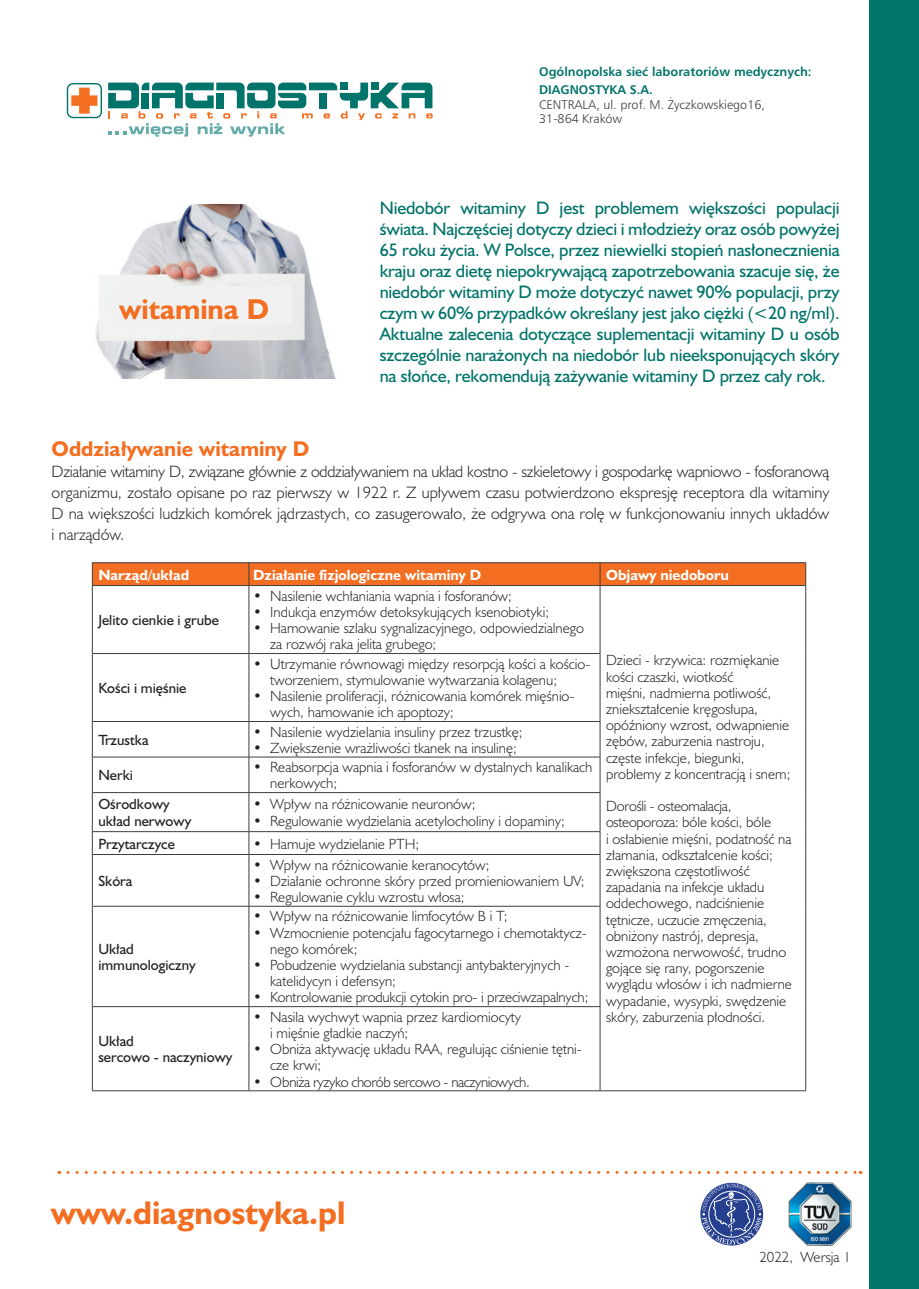
<style>
.page{position:relative;width:919px;height:1289px;background:#fff}
.page>*{position:absolute;margin:0;border:0;box-sizing:border-box;transform-origin:0 0}
.t1{font:700 30px "Humanst 521 PL";color:#f36e21}
.t2{font:700 26.25px "Humanst 521 PL";color:#f36e21}
.t3{font:700 19.5px "Humanst 521 PL";color:#f36e21}
.t4{font:16.5px/21px "Humanst 521 PL";letter-spacing:-.01em;color:#00736a;text-align:justify}
.t5{font:300 15px/21px "Humanst 521 Lt PL";color:#231f20;text-align:justify}
.t6{font:300 13.5px/16.2px "Humanst 521 Lt PL";color:#231f20}
.t7{font:13.5px/16.2px "Humanst 521 PL";color:#231f20}
.t8{font:700 13.5px "Humanst 521 PL";color:#fff}
.t9{font:300 13.5px "Humanst 521 Lt PL";letter-spacing:-.03em;color:#231f20}
.t10{font:700 12px/18px "Humnst 777 PL";color:#00736a}
.t11{font:12px/14.4px "Humnst 777 Lt PL";color:#3e3e3f}
</style>
<div class="page">
<svg style="left:108px;top:82px;width:324px;height:55px"></svg>
<svg style="left:67px;top:83px;width:35px;height:35px"></svg>
<div style="left:869px;top:0;width:49px;height:1288px;background:#00736a"></div>
<div style="left:698px;top:1180px;width:67px;height:67px;border:2px solid #fff;border-radius:50%"></div>
<svg style="left:701px;top:1183px;width:60px;height:61px"></svg>
<img style="left:788px;top:1182px;width:63px;height:64px">
<svg style="left:68px;top:1170px;width:793px;height:3px"></svg>
<svg style="left:92px;top:562px;width:714px;height:23px;background:#ea6c23"></svg>
<hr style="left:92px;top:585px;width:157px;height:1px;background:#3e3e3f">
<hr style="left:92px;top:585px;width:1px;height:68px;background:#3e3e3f">
<hr style="left:249px;top:585px;width:351px;height:1px;background:#3e3e3f">
<hr style="left:249px;top:585px;width:1px;height:68px;background:#3e3e3f">
<hr style="left:600px;top:585px;width:205px;height:1px;background:#3e3e3f">
<hr style="left:599px;top:585px;width:1px;height:68px;background:#3e3e3f">
<hr style="left:805px;top:585px;width:1px;height:68px;background:#3e3e3f">
<hr style="left:92px;top:653px;width:157px;height:1px;background:#3e3e3f">
<hr style="left:92px;top:653px;width:1px;height:68px;background:#3e3e3f">
<hr style="left:249px;top:653px;width:351px;height:1px;background:#3e3e3f">
<hr style="left:249px;top:653px;width:1px;height:68px;background:#3e3e3f">
<hr style="left:599px;top:653px;width:1px;height:68px;background:#3e3e3f">
<hr style="left:805px;top:653px;width:1px;height:68px;background:#3e3e3f">
<hr style="left:92px;top:721px;width:157px;height:1px;background:#3e3e3f">
<hr style="left:92px;top:721px;width:1px;height:35px;background:#3e3e3f">
<hr style="left:249px;top:721px;width:351px;height:1px;background:#3e3e3f">
<hr style="left:249px;top:721px;width:1px;height:35px;background:#3e3e3f">
<hr style="left:599px;top:721px;width:1px;height:35px;background:#3e3e3f">
<hr style="left:805px;top:721px;width:1px;height:36px;background:#3e3e3f">
<hr style="left:92px;top:756px;width:157px;height:1px;background:#3e3e3f">
<hr style="left:92px;top:757px;width:1px;height:35px;background:#3e3e3f">
<hr style="left:249px;top:756px;width:351px;height:1px;background:#3e3e3f">
<hr style="left:249px;top:757px;width:1px;height:35px;background:#3e3e3f">
<hr style="left:599px;top:757px;width:1px;height:35px;background:#3e3e3f">
<hr style="left:805px;top:757px;width:1px;height:35px;background:#3e3e3f">
<hr style="left:92px;top:792px;width:157px;height:1px;background:#3e3e3f">
<hr style="left:92px;top:792px;width:1px;height:39px;background:#3e3e3f">
<hr style="left:249px;top:792px;width:351px;height:1px;background:#3e3e3f">
<hr style="left:249px;top:792px;width:1px;height:39px;background:#3e3e3f">
<hr style="left:599px;top:792px;width:1px;height:39px;background:#3e3e3f">
<hr style="left:805px;top:792px;width:1px;height:39px;background:#3e3e3f">
<svg style="left:805px;top:831px;width:1px;height:23px"></svg>
<hr style="left:805px;top:854px;width:1px;height:52px;background:#3e3e3f">
<hr style="left:805px;top:906px;width:1px;height:100px;background:#3e3e3f">
<hr style="left:805px;top:1006px;width:1px;height:84px;background:#3e3e3f">
<hr style="left:92px;top:831px;width:157px;height:1px;background:#3e3e3f">
<svg style="left:92px;top:831px;width:1px;height:23px"></svg>
<hr style="left:249px;top:831px;width:351px;height:1px;background:#3e3e3f">
<svg style="left:249px;top:831px;width:1px;height:23px"></svg>
<svg style="left:599px;top:831px;width:1px;height:23px"></svg>
<hr style="left:92px;top:854px;width:157px;height:1px;background:#3e3e3f">
<hr style="left:92px;top:854px;width:1px;height:52px;background:#3e3e3f">
<hr style="left:249px;top:854px;width:351px;height:1px;background:#3e3e3f">
<hr style="left:249px;top:854px;width:1px;height:52px;background:#3e3e3f">
<hr style="left:599px;top:854px;width:1px;height:52px;background:#3e3e3f">
<hr style="left:92px;top:906px;width:157px;height:1px;background:#3e3e3f">
<hr style="left:92px;top:906px;width:1px;height:100px;background:#3e3e3f">
<hr style="left:249px;top:906px;width:351px;height:1px;background:#3e3e3f">
<hr style="left:249px;top:906px;width:1px;height:100px;background:#3e3e3f">
<hr style="left:599px;top:906px;width:1px;height:100px;background:#3e3e3f">
<hr style="left:92px;top:1006px;width:157px;height:1px;background:#3e3e3f">
<hr style="left:92px;top:1006px;width:1px;height:84px;background:#3e3e3f">
<hr style="left:249px;top:1006px;width:351px;height:1px;background:#3e3e3f">
<hr style="left:249px;top:1006px;width:1px;height:84px;background:#3e3e3f">
<hr style="left:599px;top:1006px;width:1px;height:84px;background:#3e3e3f">
<hr style="left:92px;top:1090px;width:157px;height:1px;background:#3e3e3f">
<hr style="left:249px;top:1090px;width:351px;height:1px;background:#3e3e3f">
<hr style="left:600px;top:1090px;width:205px;height:1px;background:#3e3e3f">
<img style="left:95px;top:205px;width:241px;height:173px">
<div style="left:111px;top:286px;width:180px;height:38px;background:#f0f1f0"></div>
<h2 class="t2" style="left:119px;top:291px;width:151px">witamina D</h2>
<p class="t10" style="left:539px;top:63px;width:274px">Ogólnopolska sieć laboratoriów medycznych:<br>DIAGNOSTYKA S.A.</p>
<p class="t11" style="left:539px;top:97px;width:227px">CENTRALA, ul. prof. M. Życzkowskiego16,<br>31-864 Kraków</p>
<p class="t4" style="left:379px;top:197px;width:461px">Niedobór witaminy D jest problemem większości populacji świata. Najczęściej dotyczy dzieci i młodzieży oraz osób powyżej 65 roku życia. W Polsce, przez niewielki stopień nasłonecznienia kraju oraz dietę niepokrywającą zapotrzebowania szacuje się, że niedobór witaminy D może dotyczyć nawet 90% populacji, przy czym w 60% przypadków określany jest jako ciężki (&lt;20 ng/ml).<br>Aktualne zalecenia dotyczące suplementacji witaminy D u osób szczególnie narażonych na niedobór lub nieeksponujących skóry na słońce, rekomendują zażywanie witaminy D przez cały rok.</p>
<h3 class="t3" style="left:52px;top:435px;width:259px">Oddziaływanie witaminy D</h3>
<p class="t5" style="left:52px;top:460px;width:779px">Działanie witaminy D, związane głównie z oddziaływaniem na układ kostno - szkieletowy i gospodarkę wapniowo - fosforanową organizmu, zostało opisane po raz pierwszy w 1922 r. Z upływem czasu potwierdzono ekspresję receptora dla witaminy D na większości ludzkich komórek jądrzastych, co zasugerowało, że odgrywa ona rolę w funkcjonowaniu innych układów i narządów.</p>
<p class="t8" style="left:98px;top:565px;width:92px">Narząd/układ</p>
<p class="t8" style="left:253px;top:565px;width:230px">Działanie fizjologiczne witaminy D</p>
<p class="t8" style="left:606px;top:565px;width:124px">Objawy niedoboru</p>
<p class="t7" style="left:98px;top:611px;width:122px">Jelito cienkie i grube</p>
<p class="t6" style="left:253px;top:587px;width:260px">• Nasilenie wchłaniania wapnia i fosforanów;</p>
<p class="t6" style="left:253px;top:603px;width:297px">• Indukcja enzymów detoksykujących ksenobiotyki;</p>
<p class="t6" style="left:270px;top:619px;width:315px;text-indent:-17px">• Hamowanie szlaku sygnalizacyjnego, odpowiedzialnego za rozwój raka jelita grubego;</p>
<p class="t7" style="left:98px;top:679px;width:90px">Kości i mięśnie</p>
<p class="t6" style="left:270px;top:655px;width:322px;text-indent:-17px">• Utrzymanie równowagi między resorpcją kości a kościo&shy;tworzeniem, stymulowanie wytwarzania kolagenu;</p>
<p class="t6" style="left:270px;top:687px;width:306px;text-indent:-17px">• Nasilenie proliferacji, różnicowania komórek mięśnio&shy;wych, hamowanie ich apoptozy;</p>
<p class="t7" style="left:98px;top:731px;width:52px">Trzustka</p>
<p class="t6" style="left:253px;top:723px;width:271px">• Nasilenie wydzielania insuliny przez trzustkę;</p>
<p class="t6" style="left:253px;top:739px;width:265px">• Zwiększenie wrażliwości tkanek na insulinę;</p>
<p class="t7" style="left:98px;top:766px;width:36px">Nerki</p>
<p class="t6" style="left:270px;top:758px;width:324px;text-indent:-17px">• Reabsorpcja wapnia i fosforanów w dystalnych kanalikach nerkowych;</p>
<p class="t7" style="left:98px;top:796px;width:94px">Ośrodkowy układ nerwowy</p>
<p class="t6" style="left:253px;top:796px;width:224px">• Wpływ na różnicowanie neuronów;</p>
<p class="t6" style="left:253px;top:812px;width:313px">• Regulowanie wydzielania acetylocholiny i dopaminy;</p>
<p class="t7" style="left:98px;top:835px;width:78px">Przytarczyce</p>
<p class="t6" style="left:253px;top:835px;width:168px">• Hamuje wydzielanie PTH;</p>
<p class="t7" style="left:98px;top:872px;width:35px">Skóra</p>
<p class="t6" style="left:253px;top:856px;width:238px">• Wpływ na różnicowanie keranocytów;</p>
<p class="t6" style="left:253px;top:872px;width:333px">• Działanie ochronne skóry przed promieniowaniem UV;</p>
<p class="t6" style="left:253px;top:888px;width:213px">• Regulowanie cyklu wzrostu włosa;</p>
<p class="t7" style="left:98px;top:940px;width:99px">Układ immunologiczny</p>
<p class="t7" style="left:98px;top:1032px;width:136px">Układ<br>sercowo - naczyniowy</p>
<p class="t6" style="left:253px;top:907px;width:256px">• Wpływ na różnicowanie limfocytów B i T;</p>
<p class="t6" style="left:270px;top:924px;width:318px;text-indent:-17px">• Wzmocnienie potencjału fagocytarnego i chemotaktycz&shy;nego komórek;</p>
<p class="t6" style="left:270px;top:956px;width:300px;text-indent:-17px">• Pobudzenie wydzielania substancji antybakteryjnych - katelidycyn i defensyn;</p>
<p class="t6" style="left:253px;top:988px;width:337px">• Kontrolowanie produkcji cytokin pro- i przeciwzapalnych;</p>
<p class="t6" style="left:270px;top:1008px;width:252px;text-indent:-17px">• Nasila wychwyt wapnia przez kardiomiocyty i mięśnie gładkie naczyń;</p>
<p class="t6" style="left:270px;top:1040px;width:313px;text-indent:-17px">• Obniża aktywację układu RAA, regulując ciśnienie tętni&shy;cze krwi;</p>
<p class="t9" style="left:253px;top:1072px;width:278px">• Obniża ryzyko chorób sercowo - naczyniowych.</p>
<p class="t6" style="left:606px;top:652px;width:186px">Dzieci - krzywica: rozmiękanie kości czaszki, wiotkość<br>mięśni, nadmierna potliwość, zniekształcenie kręgosłupa, opóźniony wzrost, odwapnienie zębów, zaburzenia nastroju, częste infekcje, biegunki, problemy z koncentracją i snem;</p>
<p class="t6" style="left:606px;top:797px;width:187px">Dorośli - osteomalacja, osteoporoza: bóle kości, bóle<br>i osłabienie mięśni, podatność na złamania, odkształcenie kości; zwiększona częstotliwość zapadania na infekcje układu oddechowego, nadciśnienie tętnicze, uczucie zmęczenia, obniżony nastrój, depresja, wzmożona nerwowość, trudno gojące się rany, pogorszenie wyglądu włosów i ich nadmierne wypadanie, wysypki, swędzenie skóry, zaburzenia płodności.</p>
<h1 class="t1" style="left:51px;top:1191px;width:296px">www.diagnostyka.pl</h1>
<p class="t6" style="left:759px;top:1248px;width:93px">2022, Wersja 1</p>
</div>
